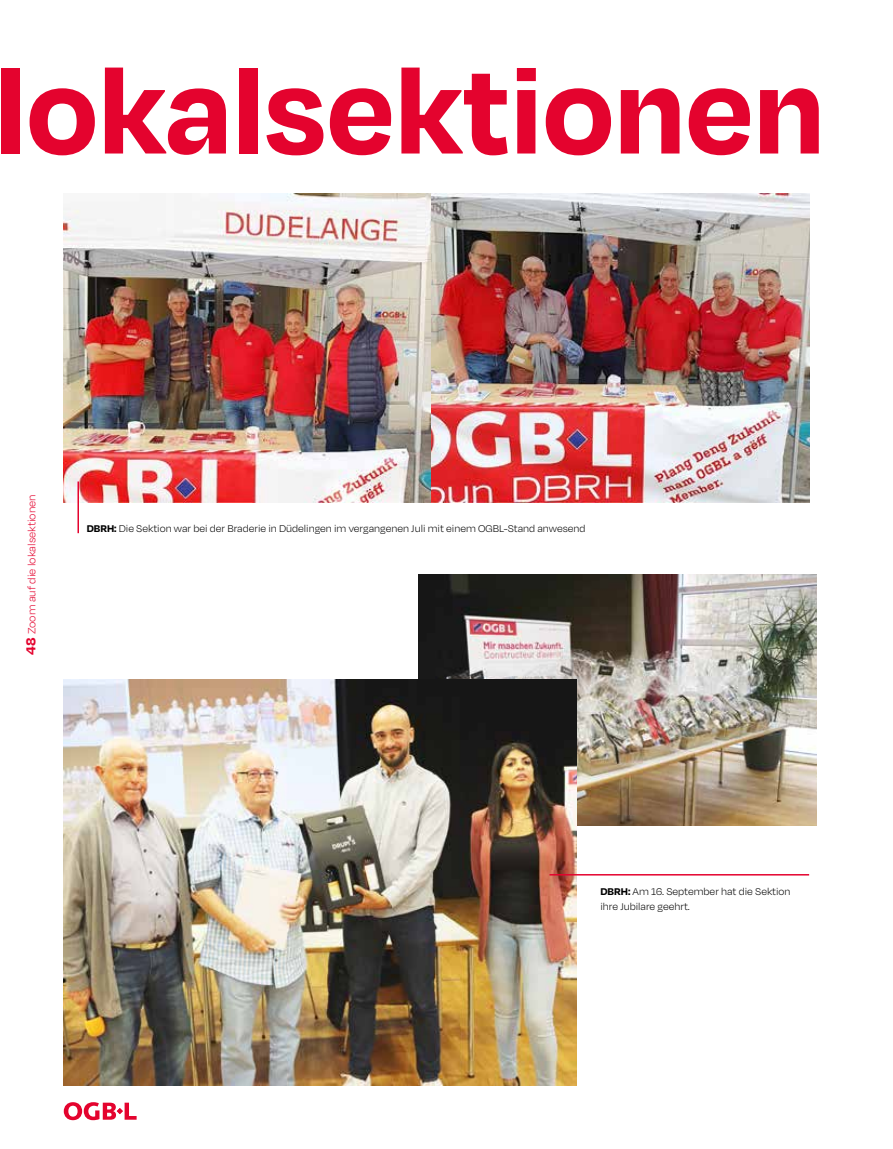
<style>
.page{position:relative;width:893px;height:1149px;background:#fff}
.page>*{position:absolute;margin:0;border:0;box-sizing:border-box;transform-origin:0 0}
.t1{font:700 133.8px "Degular";color:#e4032e}
.t2{font:300 12px "Degular";color:#e4032e}
.t3{font:300 11.25px/15px "Degular";color:#000}
.s1{font-weight:700;font-size:15px}
.s2{font-weight:700}
</style>
<div class="page">
<img style="left:419px;top:574px;width:397px;height:251px">
<img style="left:64px;top:193px;width:368px;height:309px">
<hr style="left:77px;top:481px;width:2px;height:52px;background:#e4032e">
<img style="left:432px;top:193px;width:377px;height:309px">
<img style="left:64px;top:679px;width:513px;height:405px">
<hr style="left:549px;top:873px;width:260px;height:2px;background:#e4032e">
<svg style="left:64px;top:1102px;width:73px;height:17px"></svg>
<h1 class="t1" style="left:-5px;top:26px;width:831px">lokalsektionen</h1>
<p class="t2" style="left:25px;top:654px;width:161px;rotate:-90deg"><span class="s1">48</span> Zoom auf die lokalsektionen</p>
<p class="t3" style="left:87px;top:520px;width:500px"><span class="s2">DBRH:</span> Die Sektion war bei der Braderie in Düdelingen im vergangenen Juli mit einem OGBL-Stand anwesend</p>
<p class="t3" style="left:600px;top:883px;width:192px"><span class="s2">DBRH:</span> Am 16. September hat die Sektion ihre Jubilare geehrt.</p>
</div>
